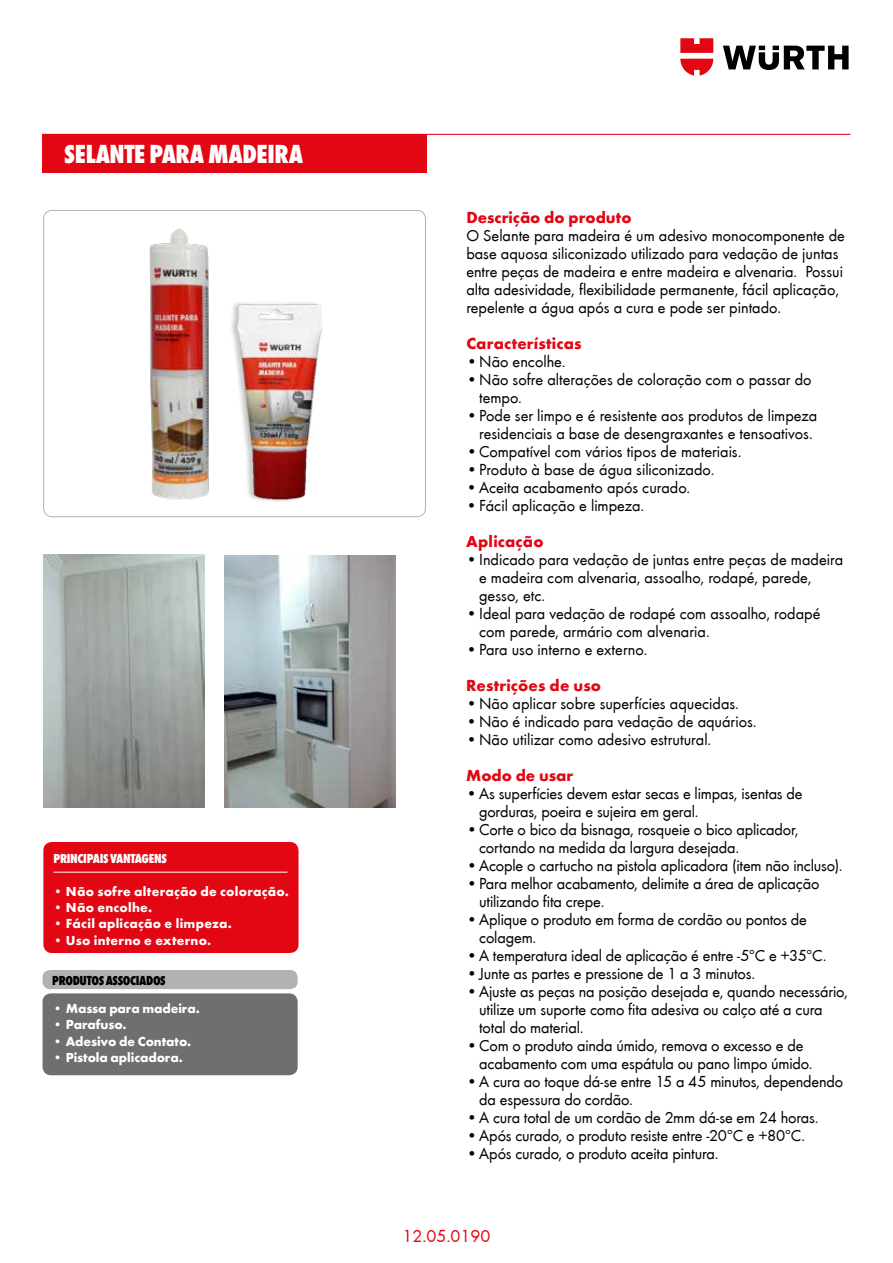
<style>
.page{position:relative;width:893px;height:1263px;background:#fff}
.page>*{position:absolute;margin:0;border:0;box-sizing:border-box;transform-origin:0 0}
.t1{font:800 condensed 27px "Wuerth";letter-spacing:-.01em;color:#fff}
.t2{font:18px "Wuerth";color:#e30613}
.t3{font:16.5px/18px "Wuerth";letter-spacing:-.005em;color:#000}
.t4{font:700 16.5px "Wuerth";letter-spacing:.005em;color:#e30613}
.t5{font:700 13.5px "Wuerth";letter-spacing:.015em;color:#fff}
.t6{font:700 13.5px "Wuerth";letter-spacing:-.005em;color:#fff}
.t7{font:800 condensed 13.5px "Wuerth";letter-spacing:-.025em;color:#fff}
.t8{font:800 condensed 13.5px "Wuerth";letter-spacing:-.025em;color:#000}
</style>
<div class="page">
<hr style="left:43px;top:134px;width:807px;height:1px;background:#e30613">
<svg style="left:723px;top:46px;width:126px;height:24px"></svg>
<svg style="left:680px;top:38px;width:33px;height:38px"></svg>
<div style="left:43px;top:134px;width:384px;height:38px;background:#e30613"></div>
<div style="left:43px;top:210px;width:383px;height:307px;border:1px solid #b3b2b2;border-radius:9px"></div>
<div style="left:43px;top:842px;width:255px;height:111px;background:#e30613;border-radius:9px"></div>
<hr style="left:54px;top:872px;width:233px;height:1px;background:#fff">
<div style="left:43px;top:993px;width:255px;height:82px;background:#706f6f;border-radius:9px"></div>
<div style="left:43px;top:970px;width:255px;height:19px;background:#b3b2b2;border-radius:7px"></div>
<img style="left:43px;top:555px;width:161px;height:253px">
<img style="left:225px;top:555px;width:170px;height:253px">
<img style="left:149px;top:228px;width:60px;height:272px">
<img style="left:231px;top:302px;width:92px;height:200px">
<h1 class="t1" style="left:64px;top:135px;width:241px">SELANTE PARA MADEIRA</h1>
<p class="t7" style="left:54px;top:849px;width:115px">PRINCIPAIS VANTAGENS</p>
<p class="t5" style="left:54px;top:881px;width:237px">• Não sofre alteração de coloração.</p>
<p class="t5" style="left:54px;top:898px;width:100px">• Não encolhe.</p>
<p class="t5" style="left:54px;top:914px;width:180px">• Fácil aplicação e limpeza.</p>
<p class="t5" style="left:54px;top:930px;width:159px">• Uso interno e externo.</p>
<p class="t8" style="left:52px;top:971px;width:115px">PRODUTOS ASSOCIADOS</p>
<p class="t6" style="left:53px;top:999px;width:148px">• Massa para madeira.</p>
<p class="t6" style="left:53px;top:1015px;width:75px">• Parafuso.</p>
<p class="t6" style="left:53px;top:1031px;width:140px">• Adesivo de Contato.</p>
<p class="t6" style="left:53px;top:1047px;width:131px">• Pistola aplicadora.</p>
<p class="t4" style="left:466px;top:205px;width:167px">Descrição do produto</p>
<p class="t3" style="left:466px;top:226px;width:380px">O Selante para madeira é um adesivo monocomponente de base aquosa siliconizado utilizado para vedação de juntas entre peças de madeira e entre madeira e alvenaria. Possui alta adesividade, flexibilidade permanente, fácil aplicação, repelente a água após a cura e pode ser pintado.</p>
<p class="t4" style="left:466px;top:331px;width:117px">Características</p>
<p class="t3" style="left:466px;top:352px;width:101px">•Não encolhe.</p>
<p class="t3" style="left:479px;top:370px;width:334px;text-indent:-13px">•Não sofre alterações de coloração com o passar do tempo.</p>
<p class="t3" style="left:466px;top:406px;width:352px;text-align:center">•Pode ser limpo e é resistente aos produtos de limpeza residenciais a base de desengraxantes e tensoativos.</p>
<p class="t3" style="left:466px;top:442px;width:277px">•Compatível com vários tipos de materiais.</p>
<p class="t3" style="left:466px;top:460px;width:250px">•Produto à base de água siliconizado.</p>
<p class="t3" style="left:466px;top:478px;width:226px">•Aceita acabamento após curado.</p>
<p class="t3" style="left:466px;top:496px;width:179px">•Fácil aplicação e limpeza.</p>
<p class="t4" style="left:466px;top:529px;width:79px">Aplicação</p>
<p class="t3" style="left:479px;top:550px;width:366px;text-indent:-13px">•Indicado para vedação de juntas entre peças de madeira e madeira com alvenaria, assoalho, rodapé, parede, gesso, etc.</p>
<p class="t3" style="left:479px;top:604px;width:343px;text-indent:-13px">•Ideal para vedação de rodapé com assoalho, rodapé com parede, armário com alvenaria.</p>
<p class="t3" style="left:466px;top:640px;width:183px">•Para uso interno e externo.</p>
<p class="t4" style="left:466px;top:673px;width:136px">Restrições de uso</p>
<p class="t3" style="left:466px;top:694px;width:274px">•Não aplicar sobre superfícies aquecidas.</p>
<p class="t3" style="left:466px;top:712px;width:292px">•Não é indicado para vedação de aquários.</p>
<p class="t3" style="left:466px;top:730px;width:247px">•Não utilizar como adesivo estrutural.</p>
<p class="t4" style="left:466px;top:763px;width:109px">Modo de usar</p>
<p class="t3" style="left:479px;top:784px;width:325px;text-indent:-13px">•As superfícies devem estar secas e limpas, isentas de gorduras, poeira e sujeira em geral.</p>
<p class="t3" style="left:479px;top:820px;width:321px;text-indent:-13px">•Corte o bico da bisnaga, rosqueie o bico aplicador, cortando na medida da largura desejada.</p>
<p class="t3" style="left:466px;top:856px;width:378px">•Acople o cartucho na pistola aplicadora (item não incluso).</p>
<p class="t3" style="left:479px;top:874px;width:342px;text-indent:-13px">•Para melhor acabamento, delimite a área de aplicação utilizando fita crepe.</p>
<p class="t3" style="left:479px;top:910px;width:329px;text-indent:-13px">•Aplique o produto em forma de cordão ou pontos de colagem.</p>
<p class="t3" style="left:466px;top:946px;width:362px">•A temperatura ideal de aplicação é entre -5ºC e +35ºC.</p>
<p class="t3" style="left:466px;top:964px;width:290px">•Junte as partes e pressione de 1 a 3 minutos.</p>
<p class="t3" style="left:479px;top:982px;width:370px;text-indent:-13px">•Ajuste as peças na posição desejada e, quando necessário, utilize um suporte como fita adesiva ou calço até a cura total do material.</p>
<p class="t3" style="left:479px;top:1036px;width:335px;text-indent:-13px">•Com o produto ainda úmido, remova o excesso e de acabamento com uma espátula ou pano limpo úmido.</p>
<p class="t3" style="left:479px;top:1072px;width:365px;text-indent:-13px">•A cura ao toque dá-se entre 15 a 45 minutos, dependendo da espessura do cordão.</p>
<p class="t3" style="left:466px;top:1108px;width:354px">•A cura total de um cordão de 2mm dá-se em 24 horas.</p>
<p class="t3" style="left:466px;top:1126px;width:340px">•Após curado, o produto resiste entre -20ºC e +80ºC.</p>
<p class="t3" style="left:466px;top:1144px;width:253px">•Após curado, o produto aceita pintura.</p>
<p class="t2" style="left:403px;top:1224px;width:89px">12.05.0190</p>
</div>
